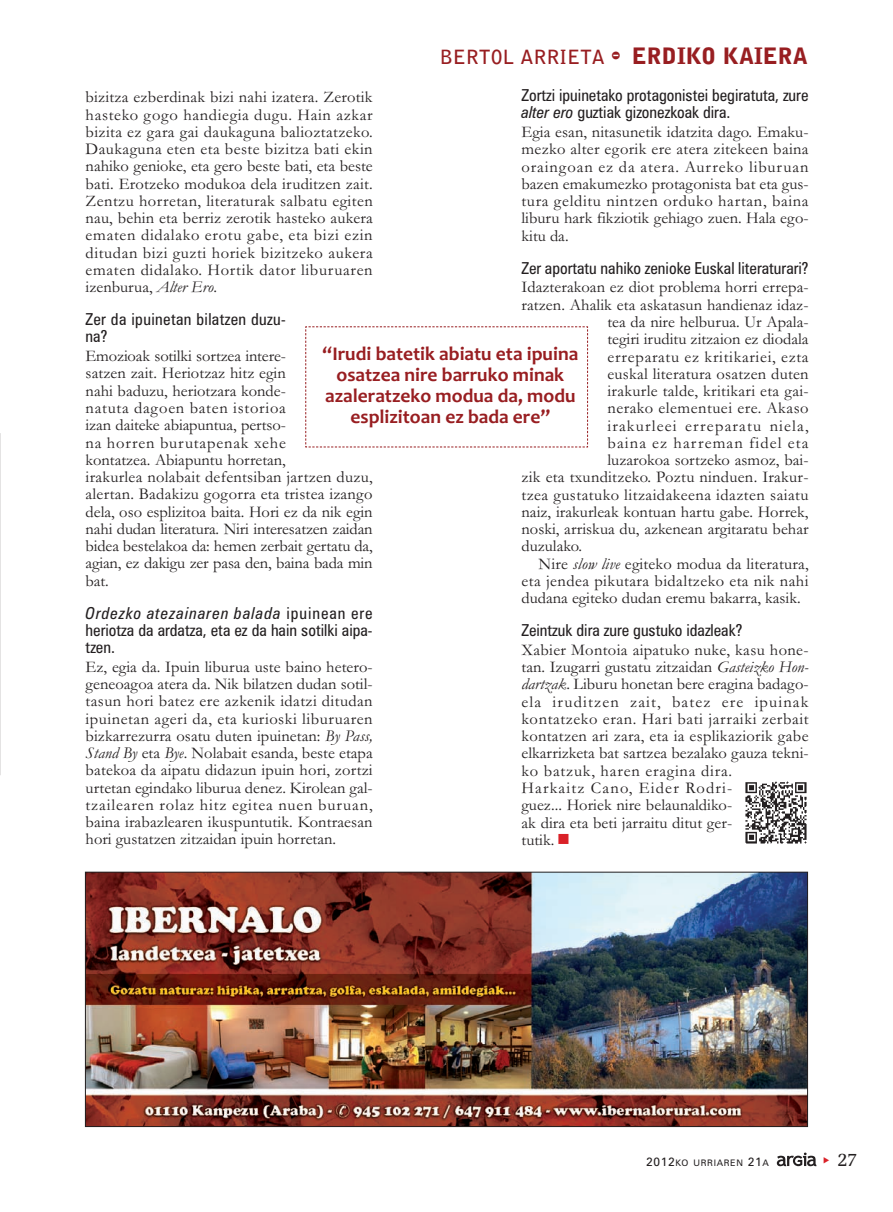
<style>
.page{position:relative;width:893px;height:1212px;background:#fff}
.page>*{position:absolute;margin:0;border:0;box-sizing:border-box;transform-origin:0 0}
.t1{font:700 19.5px/21px "Candara";color:#981e21;text-align:center}
.t2{font:700 19.5px "Bell Gothic Std";color:#981e21}
.t3{font:19.5px "Memoir";color:#231f20}
.t4{font:16.5px/17.2px "Garamond";letter-spacing:.005em;color:#231f20;text-align:justify}
.t5{font:condensed 16.5px/17.2px "Zurich BT";color:#231f20;text-align:justify}
.t6{font:16.5px "Garamond";letter-spacing:.03em;color:#231f20}
.t7{font:16.5px "Garamond";letter-spacing:.07em;color:#231f20}
.t8{font:16.5px "Garamond";letter-spacing:.025em;color:#231f20}
.t9{font:condensed 16.5px/17.2px "Zurich BT";letter-spacing:.02em;color:#231f20}
.t10{font:16.5px "Garamond";letter-spacing:.04em;color:#231f20}
.t11{font:9px "Zurich BT";letter-spacing:.075em;color:#231f20}
.s1{font-family:"Bodiac";font-weight:400;font-size:22.5px}
.s2{font-weight:900;font-size:22.5px}
.s3{font-style:italic}
.s4{color:#da2128}
.s5{font-size:12px}
</style>
<div class="page">
<svg style="left:777px;top:1152px;width:39px;height:14px"></svg>
<img style="left:87px;top:874px;width:719px;height:251px">
<div style="left:85px;top:872px;width:723px;height:255px;border:1px solid #231f20"></div>
<img style="left:745px;top:781px;width:62px;height:63px">
<svg style="left:0;top:433px;width:1px;height:342px"></svg>
<svg style="left:305px;top:326px;width:283px;height:122px"></svg>
<p class="t2" style="left:440px;top:46px;width:370px">BERTOL ARRIETA <span class="s1">-</span> <span class="s2">ERDIKO KAIERA</span></p>
<p class="t5" style="left:521px;top:88px;width:288px">Zortzi ipuinetako protagonistei begiratuta, zure <span class="s3">alter ero</span> guztiak gizonezkoak dira.</p>
<p class="t4" style="left:521px;top:125px;width:289px">Egia esan, nitasunetik idatzita dago. Emaku&shy;mezko alter egorik ere atera zitekeen baina oraingoan ez da atera. Aurreko liburuan bazen emakumezko protagonista bat eta gus&shy;tura gelditu nintzen orduko hartan, baina liburu hark fikziotik gehiago zuen. Hala ego&shy;kitu da.</p>
<p class="t5" style="left:521px;top:261px;width:288px">Zer aportatu nahiko zenioke Euskal literaturari?</p>
<p class="t4" style="left:521px;top:280px;width:289px">Idazterakoan ez diot problema horri errepa-</p>
<p class="t4" style="left:521px;top:298px;width:288px">ratzen. Ahalik eta askatasun handienaz idaz-</p>
<p class="t4" style="left:607px;top:315px;width:203px">tea da nire helburua. Ur Apala-</p>
<p class="t4" style="left:607px;top:332px;width:203px">tegiri iruditu zitzaion ez diodala</p>
<p class="t10" style="left:607px;top:351px;width:203px">erreparatu ez kritikariei, ezta</p>
<p class="t4" style="left:607px;top:367px;width:203px">euskal literatura osatzen duten</p>
<p class="t4" style="left:607px;top:384px;width:203px">irakurle talde, kritikari eta gai-</p>
<p class="t6" style="left:607px;top:402px;width:203px">nerako elementuei ere. Akaso</p>
<p class="t7" style="left:607px;top:420px;width:203px">irakurleei erreparatu niela,</p>
<p class="t7" style="left:607px;top:437px;width:203px">baina ez harreman fidel eta</p>
<p class="t4" style="left:607px;top:453px;width:203px">luzarokoa sortzeko asmoz, bai-</p>
<p class="t4" style="left:521px;top:470px;width:289px">zik eta txunditzeko. Poztu ninduen. Irakur-</p>
<p class="t6" style="left:521px;top:489px;width:289px">tzea gustatuko litzaidakeena idazten saiatu</p>
<p class="t4" style="left:521px;top:505px;width:289px">naiz, irakurleak kontuan hartu gabe. Horrek,</p>
<p class="t4" style="left:521px;top:522px;width:289px">noski, arriskua du, azkenean argitaratu behar</p>
<p class="t4" style="left:521px;top:539px;width:62px">duzulako.</p>
<p class="t4" style="left:538px;top:557px;width:272px">Nire <span class="s3">slow live</span> egiteko modua da literatura,</p>
<p class="t8" style="left:521px;top:575px;width:289px">eta jendea pikutara bidaltzeko eta nik nahi</p>
<p class="t4" style="left:521px;top:591px;width:281px">dudana egiteko dudan eremu bakarra, kasik.</p>
<p class="t5" style="left:521px;top:623px;width:222px">Zeintzuk dira zure gustuko idazleak?</p>
<p class="t4" style="left:521px;top:643px;width:289px;text-align:left">Xabier Montoia aipatuko nuke, kasu hone&shy;tan. Izugarri gustatu zitzaidan <span class="s3">Gasteizko Hon&shy;dartzak</span>. Liburu honetan bere eragina badago&shy;ela iruditzen zait, batez ere ipuinak kontatzeko eran. Hari bati jarraiki zerbait kontatzen ari zara, eta ia esplikaziorik gabe elkarrizketa bat sartzea bezalako gauza tekni&shy;ko batzuk, haren eragina dira.<br>Harkaitz Cano, Eider Rodri-<br>guez... Horiek nire belaunaldiko-<br>ak dira eta beti jarraitu ditut ger-<br>tutik. <span class="s4">■</span></p>
<p class="t4" style="left:86px;top:90px;width:289px">bizitza ezberdinak bizi nahi izatera. Zerotik hasteko gogo handiegia dugu. Hain azkar bizita ez gara gai daukaguna balioztatzeko.<br>Daukaguna eten eta beste bizitza bati ekin nahiko genioke, eta gero beste bati, eta beste bati. Erotzeko modukoa dela iruditzen zait.<br>Zentzu horretan, literaturak salbatu egiten nau, behin eta berriz zerotik hasteko aukera ematen didalako erotu gabe, eta bizi ezin ditudan bizi guzti horiek bizitzeko aukera ematen didalako. Hortik dator liburuaren izenburua, <span class="s3">Alter Ero</span>.</p>
<p class="t9" style="left:86px;top:312px;width:202px">Zer da ipuinetan bilatzen duzu&shy;na?</p>
<p class="t4" style="left:86px;top:349px;width:289px;text-align:left">Emozioak sotilki sortzea intere-<br>satzen zait. Heriotzaz hitz egin<br>nahi baduzu, heriotzara konde-<br>natuta dagoen baten istorioa<br>izan daiteke abiapuntua, pertso-<br>na horren burutapenak xehe<br>kontatzea. Abiapuntu horretan,<br>irakurlea nolabait defentsiban jartzen duzu, alertan. Badakizu gogorra eta tristea izango dela, oso esplizitoa baita. Hori ez da nik egin nahi dudan literatura. Niri interesatzen zaidan bidea bestelakoa da: hemen zerbait gertatu da, agian, ez dakigu zer pasa den, baina bada min bat.</p>
<p class="t5" style="left:86px;top:606px;width:289px"><span class="s3">Ordezko atezainaren balada</span> ipuinean ere heriotza da ardatza, eta ez da hain sotilki aipa&shy;tzen.</p>
<p class="t4" style="left:86px;top:660px;width:289px">Ez, egia da. Ipuin liburua uste baino hetero&shy;geneoagoa atera da. Nik bilatzen dudan sotil&shy;tasun hori batez ere azkenik idatzi ditudan ipuinetan ageri da, eta kurioski liburuaren bizkarrezurra osatu duten ipuinetan: <span class="s3">By Pass, Stand By</span> eta <span class="s3">Bye</span>. Nolabait esanda, beste etapa batekoa da aipatu didazun ipuin hori, zortzi urtetan egindako liburua denez. Kirolean gal&shy;tzailearen rolaz hitz egitea nuen buruan, baina irabazlearen ikuspuntutik. Kontraesan hori gustatzen zitzaidan ipuin horretan.</p>
<p class="t1" style="left:323px;top:345px;width:257px">“Irudi batetik abiatu eta ipuina osatzea nire barruko minak azaleratzeko modua da, modu esplizitoan ez bada ere”</p>
<p class="t11" style="left:646px;top:1160px;width:124px"><span class="s5">2012</span>KO URRIAREN <span class="s5">21</span>A</p>
<p class="t3" style="left:837px;top:1147px;width:22px">27</p>
</div>
